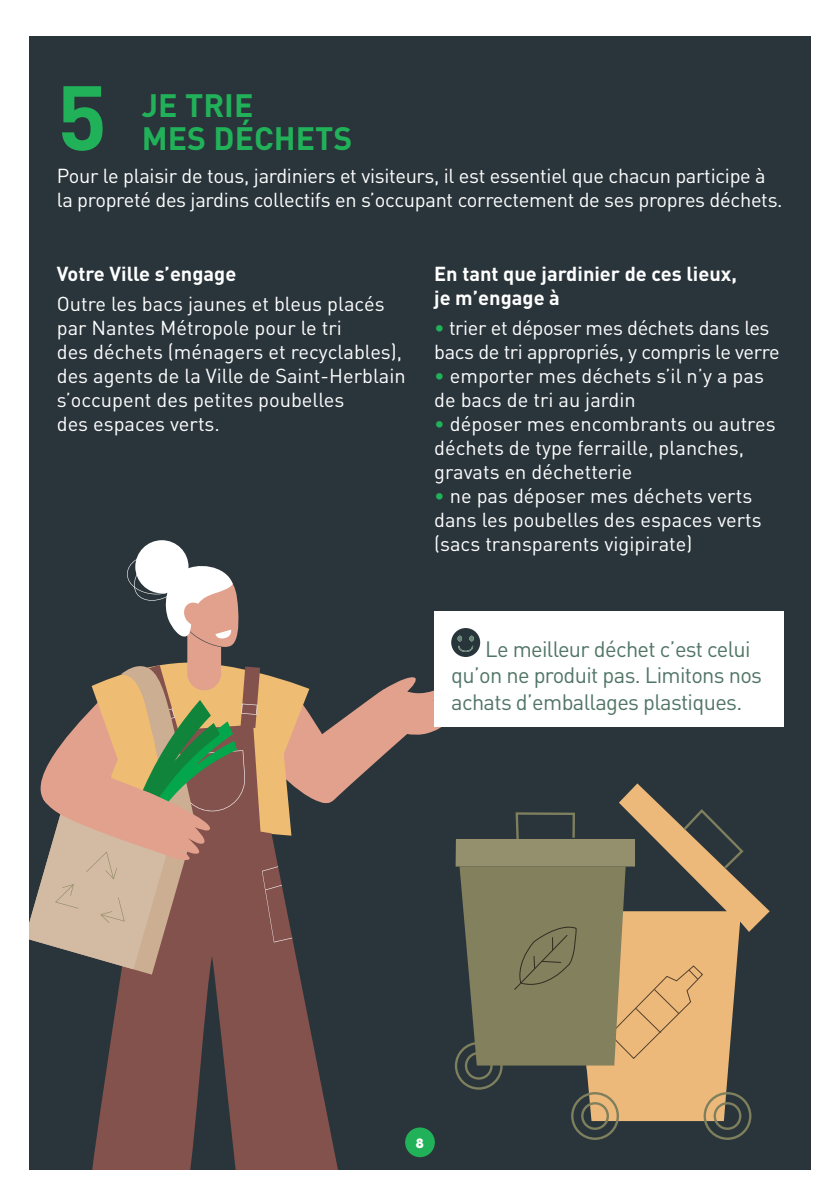
<style>
.page{position:relative;width:840px;height:1191px;background:#fff}
.page>*{position:absolute;margin:0;border:0;box-sizing:border-box;transform-origin:0 0}
.CHIFFRE{font:700 90px "DIN";color:#21b259}
.TITRE{font:700 32px "DIN";color:#21b259}
.t1{font:22px/26.4px "DIN";letter-spacing:-.03em;color:#517567}
.TEXTE{font:20px/24px "DIN";color:#fff}
.TEXTE-2{font:20px/24px "DIN";letter-spacing:-.02em;color:#fff}
.SOUS_TITRE{font:700 20px "DIN";color:#fff}
.t2{font:700 12px "LEMONMILK";color:#fff}
.s1{color:#21b259}
</style>
<div class="page">
<div style="left:0;top:0;width:839px;height:1191px;background:#2a353b"></div>
<svg style="left:92px;top:1065px;width:246px;height:105px;fill:#84524d"></svg>
<div style="left:135px;top:540px;width:53px;height:53px;background:#fff;border-radius:50%"></div>
<svg style="left:572px;top:886px;width:197px;height:235px;fill:#edb97b"></svg>
<div style="left:713px;top:1102px;width:28px;height:27px;border:2px solid #7e7f5d;border-radius:50%"></div>
<div style="left:703px;top:1092px;width:48px;height:48px;border:2px solid #7e7f5d;border-radius:50%"></div>
<div style="left:580px;top:1102px;width:28px;height:27px;border:2px solid #7e7f5d;border-radius:50%"></div>
<div style="left:570px;top:1092px;width:48px;height:48px;border:2px solid #7e7f5d;border-radius:50%"></div>
<div style="left:464px;top:1051px;width:28px;height:28px;border:2px solid #7e7f5d;border-radius:50%"></div>
<div style="left:454px;top:1041px;width:48px;height:48px;border:2px solid #7e7f5d;border-radius:50%"></div>
<div style="left:0;top:0;width:839px;height:36px;background:#fff"></div>
<div style="left:811px;top:0;width:28px;height:1191px;background:#fff"></div>
<div style="left:0;top:0;width:28px;height:1191px;background:#fff"></div>
<div style="left:0;top:1170px;width:839px;height:21px;background:#fff"></div>
<div style="left:405px;top:1127px;width:29px;height:30px;background:#21b259;border-radius:50%"></div>
<div style="left:434px;top:611px;width:348px;height:116px;background:#fff"></div>
<svg style="left:28px;top:551px;width:716px;height:514px"></svg>
<p class="CHIFFRE" style="left:57px;top:59px;width:52px">5</p>
<p class="TITRE" style="left:142px;top:84px;width:113px">JE TRIE</p>
<p class="TITRE" style="left:142px;top:118px;width:212px">MES DÉCHETS</p>
<p class="TEXTE" style="left:57px;top:163px;width:727px">Pour le plaisir de tous, jardiniers et visiteurs, il est essentiel que chacun participe à la propreté des jardins collectifs en s’occupant correctement de ses propres déchets.</p>
<p class="SOUS_TITRE" style="left:57px;top:261px;width:181px">Votre Ville s’engage</p>
<p class="TEXTE" style="left:57px;top:291px;width:329px">Outre les bacs jaunes et bleus placés par Nantes Métropole pour le tri</p>
<p class="TEXTE" style="left:57px;top:339px;width:350px">des déchets (ménagers et recyclables), des agents de la Ville de Saint-Herblain s’occupent des petites poubelles</p>
<p class="TEXTE" style="left:57px;top:411px;width:165px">des espaces verts.</p>
<p class="SOUS_TITRE" style="left:434px;top:261px;width:304px">En tant que jardinier de ces lieux,</p>
<p class="SOUS_TITRE" style="left:434px;top:285px;width:127px">je m’engage à</p>
<p class="TEXTE-2" style="left:434px;top:315px;width:347px"><span class="s1">•</span> trier et déposer mes déchets dans les bacs de tri appropriés, y compris le verre</p>
<p class="TEXTE" style="left:434px;top:363px;width:331px"><span class="s1">•</span> emporter mes déchets s’il n’y a pas de bacs de tri au jardin</p>
<p class="TEXTE" style="left:434px;top:411px;width:343px"><span class="s1">•</span> déposer mes encombrants ou autres déchets de type ferraille, planches, gravats en déchetterie</p>
<p class="TEXTE" style="left:434px;top:483px;width:329px"><span class="s1">•</span> ne pas déposer mes déchets verts dans les poubelles des espaces verts (sacs transparents vigipirate)</p>
<p class="t1" style="left:451px;top:635px;width:312px;text-indent:34px">Le meilleur déchet c’est celui qu’on ne produit pas. Limitons nos achats d’emballages plastiques.</p>
<p class="t2" style="left:415px;top:1135px;width:10px">8</p>
</div>
